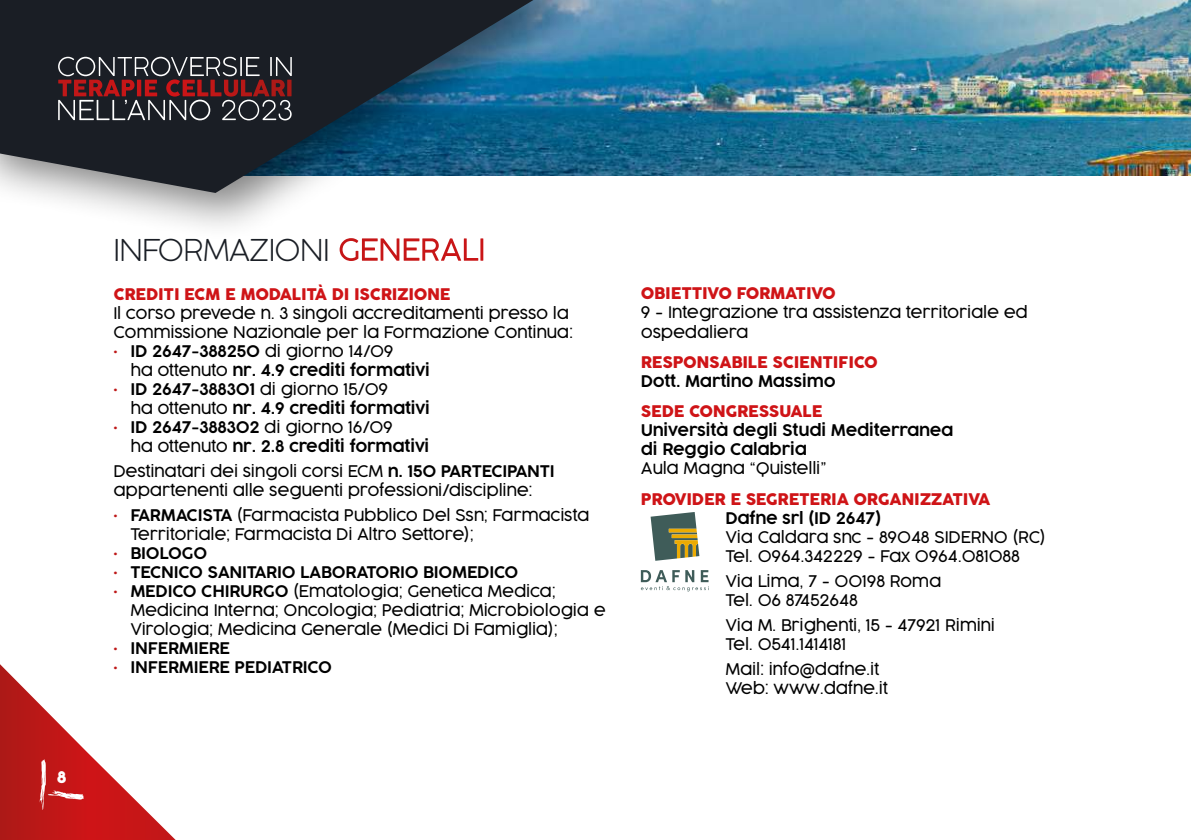
<style>
.page{position:relative;width:1191px;height:840px;background:#fff}
.page>*{position:absolute;margin:0;border:0;box-sizing:border-box;transform-origin:0 0}
.t1{font:200 30px "Cocogoose Pro";letter-spacing:-.02em;color:#1a1e25}
.t2{font:300 16px/19px "Cocogoose Pro";letter-spacing:-.015em;color:#000}
.t3{font:300 16px/19px "Cocogoose Pro";letter-spacing:-.015em;color:#000}
.t4{font:16px "Cocogoose Pro";letter-spacing:-.015em;color:#cf1417}
.t5{font:16px "Cocogoose Pro";color:#fff}
.s1{font-weight:300;color:#fff}
.s2{font-weight:400;color:#be1818}
.s3{font-style:inherit}
</style>
<div class="page">
<img style="left:605px;top:0;width:586px;height:176px">
<div style="left:0;top:0;width:605px;height:243px;background:#000;opacity:.5"></div>
<svg style="left:0;top:0;width:561px;height:193px;background:#2d4657"></svg>
<svg style="left:58px;top:57px;width:234px;height:63px;background:#4e3b40"></svg>
<svg style="left:0;top:664px;width:175px;height:175px"></svg>
<svg style="left:641px;top:570px;width:68px;height:21px"></svg>
<svg style="left:650px;top:512px;width:49px;height:48px;background:#7f8767"></svg>
<p class="t5" style="left:57px;top:766px;width:11px">8</p>
<h1 class="t1" style="left:113px;top:229px;width:374px">INFORMAZIONI <span class="s1">GENERALI</span></h1>
<p class="t4" style="left:113px;top:283px;width:339px">CREDITI ECM E MODALITÀ DI ISCRIZIONE</p>
<p class="t2" style="left:113px;top:303px;width:461px">Il corso prevede n. 3 singoli accreditamenti presso la<br>Commissione Nazionale per la Formazione Continua:</p>
<p class="t3" style="left:130px;top:341px;width:301px;text-indent:-17px"><span class="s2">•</span> ID 2647-388250 <span class="s3">di giorno 14/09<br>ha ottenuto</span> nr. 4.9 crediti formativi</p>
<p class="t3" style="left:130px;top:379px;width:301px;text-indent:-17px"><span class="s2">•</span> ID 2647-388301 <span class="s3">di giorno 15/09<br>ha ottenuto</span> nr. 4.9 crediti formativi</p>
<p class="t3" style="left:130px;top:417px;width:301px;text-indent:-17px"><span class="s2">•</span> ID 2647-388302 <span class="s3">di giorno 16/09<br>ha ottenuto</span> nr. 2.8 crediti formativi</p>
<p class="t2" style="left:113px;top:460px;width:443px">Destinatari dei singoli corsi ECM <span class="s3">n. 150 PARTECIPANTI </span>appartenenti alle seguenti professioni/discipline:</p>
<p class="t2" style="left:130px;top:504px;width:460px;text-indent:-17px"><span class="s2">•</span> <span class="s3">FARMACISTA</span> (Farmacista Pubblico Del Ssn; Farmacista<br>Territoriale; Farmacista Di Altro Settore);</p>
<p class="t3" style="left:113px;top:543px;width:95px"><span class="s2">•</span> BIOLOGO</p>
<p class="t3" style="left:113px;top:562px;width:406px"><span class="s2">•</span> TECNICO SANITARIO LABORATORIO BIOMEDICO</p>
<p class="t2" style="left:130px;top:580px;width:477px;text-indent:-17px"><span class="s2">•</span> <span class="s3">MEDICO CHIRURGO</span> (Ematologia; Genetica Medica;<br>Medicina Interna; Oncologia; Pediatria; Microbiologia e<br>Virologia; Medicina Generale (Medici Di Famiglia);</p>
<p class="t3" style="left:113px;top:638px;width:118px"><span class="s2">•</span> INFERMIERE</p>
<p class="t3" style="left:113px;top:657px;width:220px"><span class="s2">•</span> INFERMIERE PEDIATRICO</p>
<p class="t4" style="left:641px;top:282px;width:196px">OBIETTIVO FORMATIVO</p>
<p class="t2" style="left:641px;top:302px;width:388px">9 - Integrazione tra assistenza territoriale ed ospedaliera</p>
<p class="t4" style="left:641px;top:351px;width:238px">RESPONSABILE SCIENTIFICO</p>
<p class="t3" style="left:641px;top:371px;width:196px">Dott. Martino Massimo</p>
<p class="t4" style="left:641px;top:400px;width:183px">SEDE CONGRESSUALE</p>
<p class="t3" style="left:641px;top:421px;width:314px">Università degli Studi Mediterranea di Reggio Calabria</p>
<p class="t2" style="left:641px;top:458px;width:187px">Aula Magna “Quistelli”</p>
<p class="t4" style="left:641px;top:487px;width:351px">PROVIDER E SEGRETERIA ORGANIZZATIVA</p>
<p class="t3" style="left:725px;top:508px;width:157px">Dafne srl (ID 2647)</p>
<p class="t2" style="left:725px;top:527px;width:322px">Via Caldara snc - 89048 SIDERNO (RC)<br>Tel. 0964.342229 - Fax 0964.081088</p>
<p class="t2" style="left:725px;top:571px;width:217px">Via Lima, 7 - 00198 Roma<br>Tel. 06 87452648</p>
<p class="t2" style="left:725px;top:615px;width:271px">Via M. Brighenti, 15 - 47921 Rimini<br>Tel. 0541.1414181</p>
<p class="t2" style="left:725px;top:659px;width:164px">Mail: info@dafne.it<br>Web: www.dafne.it</p>
</div>
